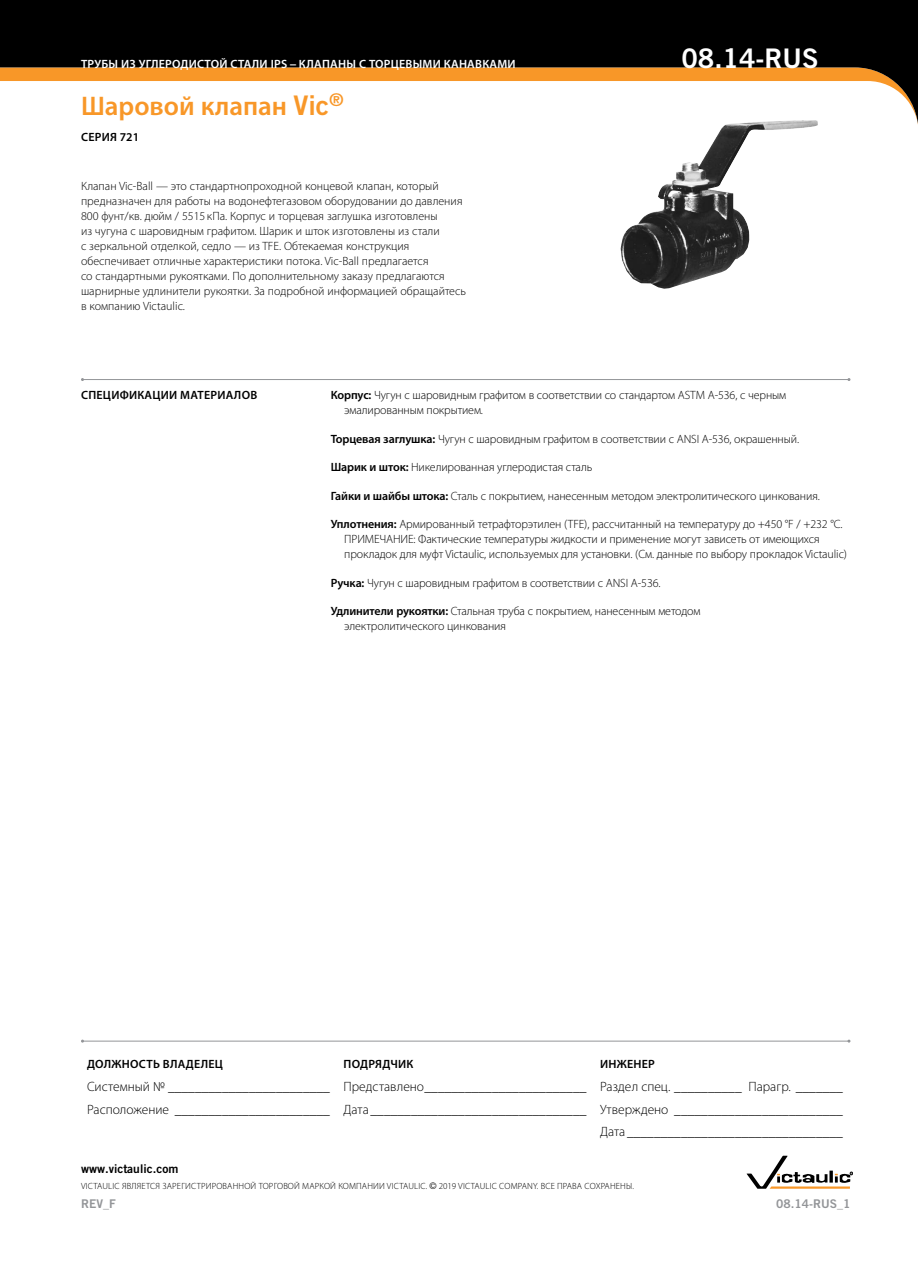
<style>
.page{position:relative;width:918px;height:1263px;background:#fff}
.page>*{position:absolute;margin:0;border:0;box-sizing:border-box;transform-origin:0 0}
.t1{font:600 27px "Myriad Pro";color:#f89728}
.t2{font:27px "Trade Gothic LT Std Bd 2";color:#fff}
.t3{font:300 13.5px/22.6px "Myriad Pro";color:#000;text-align:right}
.t4{font:300 12px/15px "Myriad Pro";letter-spacing:-.01em;color:#000}
.t5{font:600 12px "Myriad Pro";letter-spacing:.02em;color:#000}
.t6{font:600 12px "Myriad Pro";letter-spacing:.02em;color:#fff}
.t7{font:12px "Trade Gothic LT Std Bd 2";color:#000}
.t8{font:12px "Trade Gothic LT Std Bd 2";color:#939598}
.t9{font:300 9px "Myriad Pro";letter-spacing:.02em;color:#000}
.s1{font-family:"Trade Gothic LT Std Bd 2";font-weight:400}
.s2{font-weight:600}
.s3{font-family:"Trade Gothic LT Std"}
</style>
<div class="page">
<hr style="left:82px;top:379px;width:767px;height:1px;background:#939598">
<svg style="left:0;top:0;width:918px;height:125px;fill:#000"></svg>
<svg style="left:747px;top:1156px;width:106px;height:33px"></svg>
<hr style="left:82px;top:1041px;width:767px;height:1px;background:#939598">
<img style="left:621px;top:120px;width:197px;height:169px">
<p class="t6" style="left:81px;top:56px;width:436px">ТРУБЫ ИЗ УГЛЕРОДИСТОЙ СТАЛИ IPS <span class="s1">–</span> КЛАПАНЫ С ТОРЦЕВЫМИ КАНАВКАМИ</p>
<h1 class="t2" style="left:681px;top:41px;width:139px">08.14-RUS</h1>
<h1 class="t1" style="left:81px;top:89px;width:264px">Шаровой клапан <span class="s1">Vic</span><sup>®</sup></h1>
<p class="t5" style="left:81px;top:129px;width:60px">СЕРИЯ 721</p>
<p class="t4" style="left:81px;top:178px;width:387px">Клапан Vic-Ball — это стандартнопроходной концевой клапан, который предназначен для работы на водонефтегазовом оборудовании до давления 800 фунт/кв. дюйм / 5515 кПа. Корпус и торцевая заглушка изготовлены<br>из чугуна с шаровидным графитом. Шарик и шток изготовлены из стали<br>с зеркальной отделкой, седло — из TFE. Обтекаемая конструкция обеспечивает отличные характеристики потока. Vic-Ball предлагается<br>со стандартными рукоятками. По дополнительному заказу предлагаются шарнирные удлинители рукоятки. За подробной информацией обращайтесь в компанию Victaulic.</p>
<p class="t5" style="left:81px;top:387px;width:178px">СПЕЦИФИКАЦИИ МАТЕРИАЛОВ</p>
<p class="t4" style="left:344px;top:387px;width:444px;text-indent:-14px"><span class="s2">Корпус:</span> Чугун с шаровидным графитом в соответствии со стандартом ASTM A-536, с черным эмалированным покрытием.</p>
<p class="t4" style="left:331px;top:431px;width:470px"><span class="s2">Торцевая заглушка:</span> Чугун с шаровидным графитом в соответствии с ANSI A-536, окрашенный.</p>
<p class="t4" style="left:331px;top:459px;width:263px"><span class="s2">Шарик и шток:</span> Никелированная углеродистая сталь</p>
<p class="t4" style="left:331px;top:488px;width:491px"><span class="s2">Гайки и шайбы штока:</span> Сталь с покрытием, нанесенным методом электролитического цинкования.</p>
<p class="t4" style="left:344px;top:516px;width:504px;text-indent:-14px"><span class="s2">Уплотнения:</span> Армированный тетрафторэтилен (TFE), рассчитанный на температуру до +450 °F / +232 °C.<br>ПРИМЕЧАНИЕ: Фактические температуры жидкости и применение могут зависеть от имеющихся прокладок для муфт Victaulic, используемых для установки. (См. данные по выбору прокладок Victaulic)</p>
<p class="t4" style="left:331px;top:575px;width:331px"><span class="s2">Ручка:</span> Чугун с шаровидным графитом в соответствии с ANSI A-536.</p>
<p class="t4" style="left:344px;top:603px;width:358px;text-indent:-14px"><span class="s2">Удлинители рукоятки:</span> Стальная труба с покрытием, нанесенным методом электролитического цинкования</p>
<p class="t5" style="left:87px;top:1056px;width:137px">ДОЛЖНОСТЬ ВЛАДЕЛЕЦ</p>
<p class="t5" style="left:344px;top:1056px;width:71px">ПОДРЯДЧИК</p>
<p class="t5" style="left:600px;top:1056px;width:56px">ИНЖЕНЕР</p>
<p class="t3" style="left:87px;top:1075px;width:758px">Системный № ________________________ Представлено________________________ Раздел спец. __________ Парагр. _______<br>Расположение _______________________ Дата________________________________ Утверждено _________________________<br>Дата________________________________</p>
<p class="t7" style="left:81px;top:1161px;width:99px">www.victaulic.com</p>
<p class="t9" style="left:81px;top:1181px;width:554px">VICTAULIC ЯВЛЯЕТСЯ ЗАРЕГИСТРИРОВАННОЙ ТОРГОВОЙ МАРКОЙ КОМПАНИИ VICTAULIC. <span class="s3">©</span> 2019 VICTAULIC COMPANY. ВСЕ ПРАВА СОХРАНЕНЫ.</p>
<p class="t8" style="left:81px;top:1197px;width:36px">REV_F</p>
<p class="t8" style="left:776px;top:1197px;width:76px">08.14-RUS_1</p>
</div>
